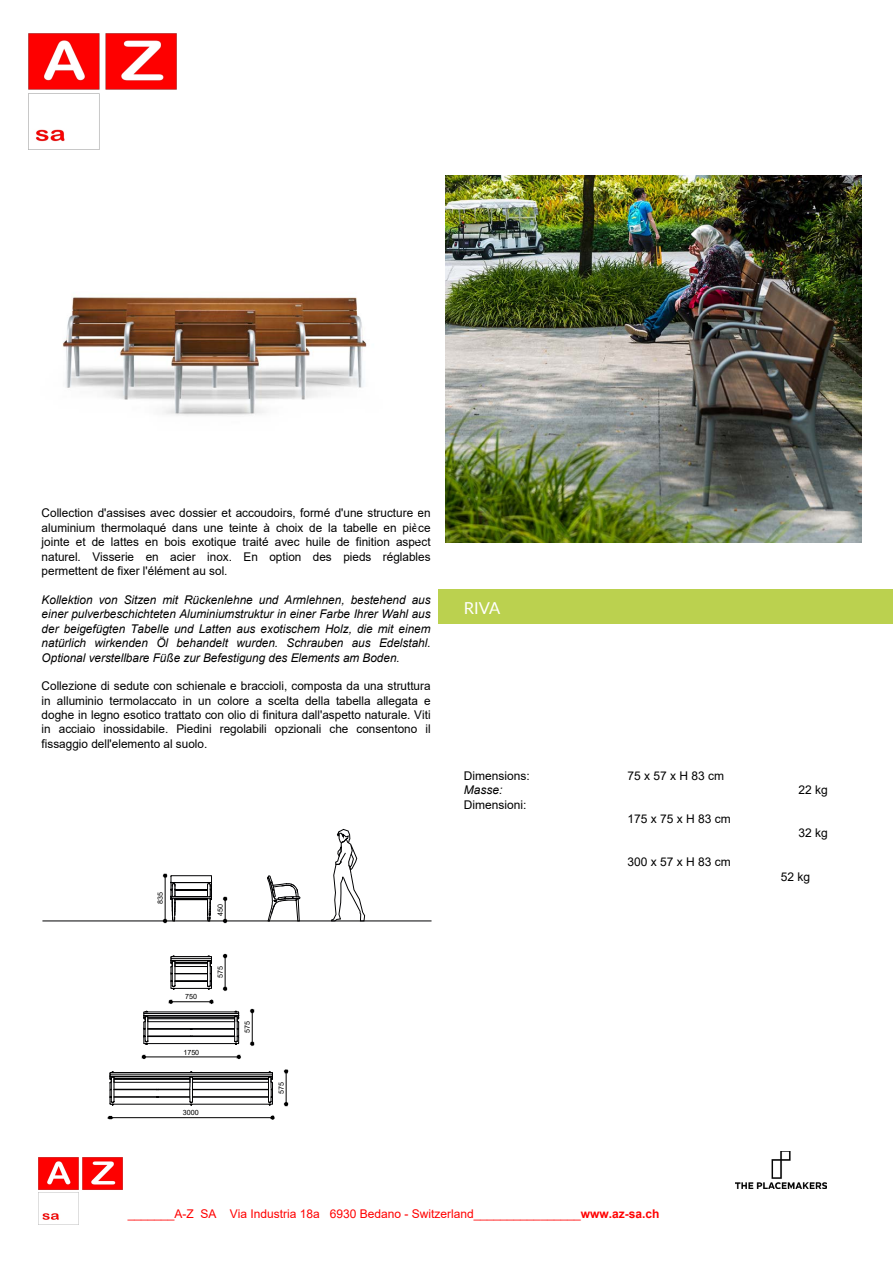
<style>
.page{position:relative;width:893px;height:1263px;background:#fff}
.page>*{position:absolute;margin:0;border:0;box-sizing:border-box;transform-origin:0 0}
.t1{font:16.5px "Lato";color:#fff}
.t2{font:12px/14.4px "Arial";color:#000;text-align:justify}
.t3{font:italic 12px/14.4px "Arial";color:#000;text-align:justify}
.t4{font:12px/14.4px "Arial";color:#000;text-align:justify}
.t5{font:12px "Arial";color:#f00}
.t6{font:italic 12px "Arial";color:#000}
.t7{font:7.2px "Arial";color:#000}
.s1{font-weight:700}
</style>
<div class="page">
<div style="left:439px;top:589px;width:454px;height:35px;background:#bbd14f"></div>
<img style="left:445px;top:176px;width:417px;height:366px">
<img style="left:62px;top:297px;width:305px;height:119px">
<hr style="left:42px;top:921px;width:390px;height:1px;background:#020203">
<svg style="left:331px;top:829px;width:34px;height:92px"></svg>
<hr style="left:114px;top:1082px;width:76px;height:1px;background:#020203">
<hr style="left:144px;top:1043px;width:94px;height:1px;background:#020203">
<hr style="left:148px;top:1036px;width:87px;height:1px;background:#020203">
<hr style="left:148px;top:1021px;width:87px;height:1px;background:#020203">
<hr style="left:144px;top:1012px;width:94px;height:1px;background:#020203">
<hr style="left:148px;top:1029px;width:86px;height:1px;background:#020203">
<hr style="left:148px;top:1017px;width:87px;height:1px;background:#020203">
<hr style="left:144px;top:1013px;width:94px;height:1px;background:#020203">
<hr style="left:144px;top:1015px;width:94px;height:1px;background:#020203">
<hr style="left:144px;top:1016px;width:94px;height:1px;background:#020203">
<hr style="left:148px;top:1028px;width:87px;height:1px;background:#020203">
<hr style="left:148px;top:1018px;width:87px;height:1px;background:#020203">
<hr style="left:110px;top:1104px;width:162px;height:1px;background:#020203">
<hr style="left:110px;top:1076px;width:162px;height:1px;background:#020203">
<hr style="left:110px;top:1074px;width:162px;height:1px;background:#020203">
<hr style="left:110px;top:1072px;width:162px;height:1px;background:#020203">
<hr style="left:114px;top:1097px;width:76px;height:1px;background:#020203">
<hr style="left:114px;top:1089px;width:76px;height:1px;background:#020203">
<hr style="left:114px;top:1078px;width:76px;height:1px;background:#020203">
<hr style="left:114px;top:1079px;width:76px;height:1px;background:#020203">
<hr style="left:114px;top:1096px;width:76px;height:1px;background:#020203">
<svg style="left:110px;top:1071px;width:5px;height:35px"></svg>
<svg style="left:143px;top:1010px;width:6px;height:35px"></svg>
<hr style="left:192px;top:1078px;width:76px;height:1px;background:#020203">
<hr style="left:192px;top:1079px;width:76px;height:1px;background:#020203">
<hr style="left:192px;top:1096px;width:76px;height:1px;background:#020203">
<hr style="left:192px;top:1082px;width:76px;height:1px;background:#020203">
<hr style="left:192px;top:1089px;width:76px;height:1px;background:#020203">
<hr style="left:192px;top:1097px;width:76px;height:1px;background:#020203">
<svg style="left:189px;top:1071px;width:4px;height:35px"></svg>
<svg style="left:268px;top:1071px;width:5px;height:35px"></svg>
<svg style="left:234px;top:1011px;width:5px;height:34px"></svg>
<svg style="left:171px;top:955px;width:41px;height:35px"></svg>
<hr style="left:171px;top:897px;width:40px;height:1px;background:#020203">
<hr style="left:175px;top:889px;width:33px;height:1px;background:#020203">
<hr style="left:175px;top:898px;width:33px;height:1px;background:#020203">
<hr style="left:175px;top:896px;width:33px;height:1px;background:#020203">
<hr style="left:175px;top:899px;width:33px;height:1px;background:#020203">
<hr style="left:175px;top:890px;width:33px;height:1px;background:#020203">
<hr style="left:171px;top:875px;width:40px;height:1px;background:#020203">
<hr style="left:171px;top:882px;width:40px;height:1px;background:#020203">
<hr style="left:145px;top:1057px;width:93px;height:1px;background:#000">
<hr style="left:110px;top:1117px;width:163px;height:1px;background:#000">
<hr style="left:171px;top:1001px;width:40px;height:1px;background:#000">
<hr style="left:225px;top:956px;width:1px;height:33px;background:#000">
<hr style="left:252px;top:1011px;width:1px;height:33px;background:#000">
<hr style="left:286px;top:1071px;width:1px;height:33px;background:#000">
<svg style="left:207px;top:875px;width:93px;height:47px"></svg>
<svg style="left:164px;top:875px;width:12px;height:47px"></svg>
<hr style="left:165px;top:876px;width:1px;height:45px;background:#000">
<img style="left:29px;top:34px;width:148px;height:116px">
<img style="left:735px;top:1151px;width:91px;height:37px">
<img style="left:38px;top:1158px;width:85px;height:66px">
<p class="t2" style="left:42px;top:506px;width:390px">Collection d'assises avec dossier et accoudoirs, formé d'une structure en aluminium thermolaqué dans une teinte à choix de la tabelle en pièce jointe et de lattes en bois exotique traité avec huile de finition aspect naturel. Visserie en acier inox. En option des pieds réglables permettent de fixer l'élément au sol.</p>
<p class="t3" style="left:42px;top:593px;width:390px">Kollektion von Sitzen mit Rückenlehne und Armlehnen, bestehend aus einer pulverbeschichteten Aluminiumstruktur in einer Farbe Ihrer Wahl aus der beigefügten Tabelle und Latten aus exotischem Holz, die mit einem natürlich wirkenden Öl behandelt wurden. Schrauben aus Edelstahl.<br>Optional verstellbare Füße zur Befestigung des Elements am Boden.</p>
<p class="t4" style="left:42px;top:679px;width:390px">Collezione di sedute con schienale e braccioli, composta da una struttura in alluminio termolaccato in un colore a scelta della tabella allegata e doghe in legno esotico trattato con olio di finitura dall'aspetto naturale. Viti in acciaio inossidabile. Piedini regolabili opzionali che consentono il fissaggio dell'elemento al suolo.</p>
<p class="t7" style="left:155px;top:904px;width:13px;rotate:-90deg">835</p>
<p class="t7" style="left:215px;top:916px;width:13px;rotate:-90deg">450</p>
<p class="t7" style="left:185px;top:992px;width:13px">750</p>
<p class="t7" style="left:215px;top:978px;width:13px;rotate:-90deg">575</p>
<p class="t7" style="left:183px;top:1047px;width:17px">1750</p>
<p class="t7" style="left:242px;top:1033px;width:13px;rotate:-90deg">575</p>
<p class="t7" style="left:183px;top:1108px;width:17px">3000</p>
<p class="t7" style="left:276px;top:1094px;width:13px;rotate:-90deg">575</p>
<h1 class="t1" style="left:464px;top:596px;width:68px">FRECCIA</h1>
<h1 class="t1" style="left:464px;top:596px;width:38px">RIVA</h1>
<p class="t2" style="left:464px;top:768px;width:68px">Dimensions:</p>
<p class="t6" style="left:464px;top:782px;width:40px">Masse:</p>
<p class="t2" style="left:464px;top:797px;width:64px">Dimensioni:</p>
<p class="t2" style="left:627px;top:768px;width:98px">75 x 57 x H 83 cm</p>
<p class="t2" style="left:627px;top:811px;width:105px">175 x 75 x H 83 cm</p>
<p class="t2" style="left:627px;top:855px;width:105px">300 x 57 x H 83 cm</p>
<p class="t5" style="left:128px;top:1206px;width:533px">_______A-Z SA Via Industria 18a 6930 Bedano - Switzerland________________<span class="s1">www.az-sa.ch</span></p>
<p class="t2" style="left:798px;top:783px;width:31px">22 kg</p>
<p class="t2" style="left:798px;top:826px;width:31px">32 kg</p>
<p class="t2" style="left:781px;top:869px;width:31px">52 kg</p>
</div>
